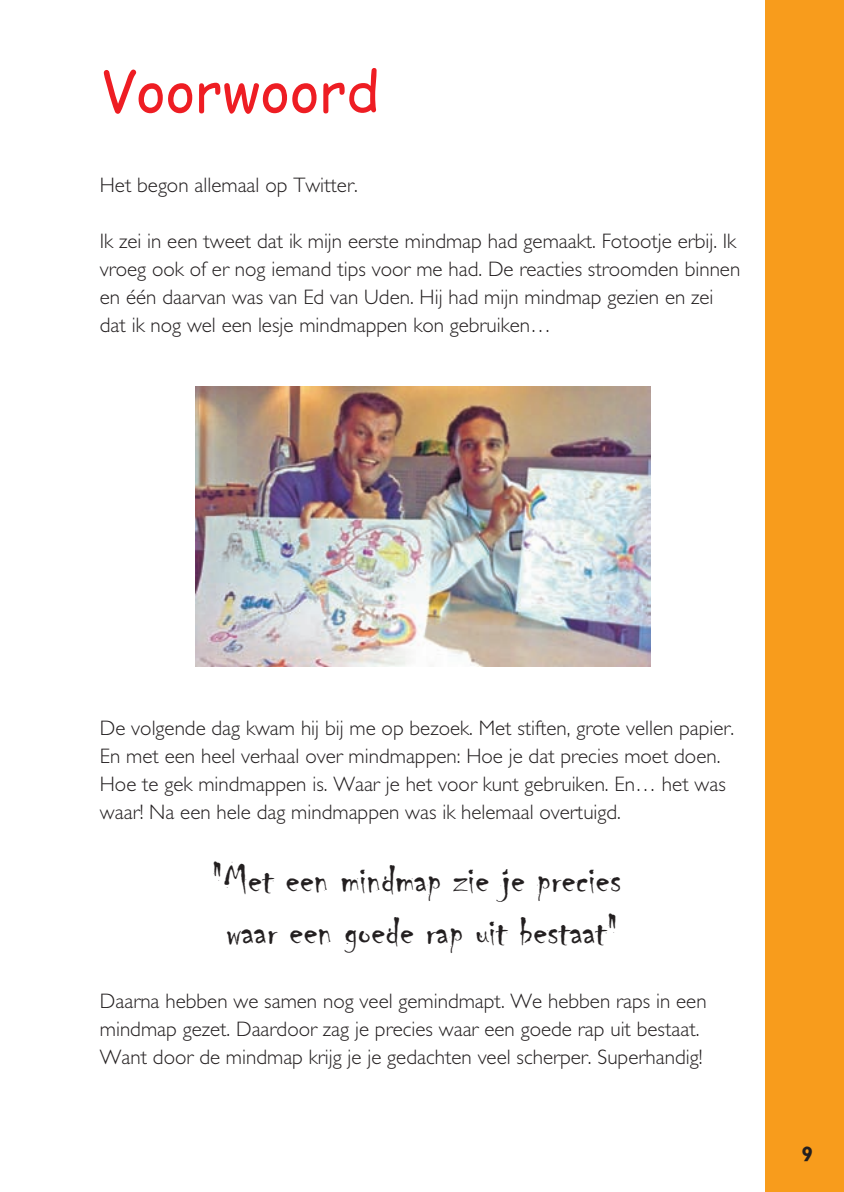
<style>
.page{position:relative;width:844px;height:1192px;background:#fff}
.page>*{position:absolute;margin:0;border:0;box-sizing:border-box;transform-origin:0 0}
.t1{font:56px "Comic Sans MS";color:#ee1d23}
.t2{font:42px/52.5px "Chiller";color:#231f20;text-align:center}
.t3{font:300 21px/28px "Gill Sans";color:#231f20}
.t4{font:700 21px "Gill Sans";color:#231f20}
</style>
<div class="page">
<div style="left:764px;top:0;width:79px;height:1191px;background:#f89c1c"></div>
<img style="left:195px;top:386px;width:455px;height:280px">
<h1 class="t1" style="left:100px;top:68px;width:281px">Voorwoord</h1>
<p class="t3" style="left:100px;top:173px;width:259px">Het begon allemaal op Twitter.</p>
<p class="t3" style="left:100px;top:229px;width:641px">Ik zei in een tweet dat ik mijn eerste mindmap had gemaakt. Fotootje erbij. Ik vroeg ook of er nog iemand tips voor me had. De reacties stroomden binnen en één daarvan was van Ed van Uden. Hij had mijn mindmap gezien en zei dat ik nog wel een lesje mindmappen kon gebruiken…</p>
<p class="t3" style="left:100px;top:715px;width:635px">De volgende dag kwam hij bij me op bezoek. Met stiften, grote vellen papier.<br>En met een heel verhaal over mindmappen: Hoe je dat precies moet doen.<br>Hoe te gek mindmappen is. Waar je het voor kunt gebruiken. En… het was waar! Na een hele dag mindmappen was ik helemaal overtuigd.</p>
<h2 class="t2" style="left:212px;top:856px;width:410px">"Met een mindmap zie je precies waar een goede rap uit bestaat"</h2>
<p class="t3" style="left:100px;top:988px;width:608px">Daarna hebben we samen nog veel gemindmapt. We hebben raps in een mindmap gezet. Daardoor zag je precies waar een goede rap uit bestaat.<br>Want door de mindmap krijg je je gedachten veel scherper. Superhandig!</p>
<p class="t4" style="left:801px;top:1141px;width:13px">9</p>
</div>
